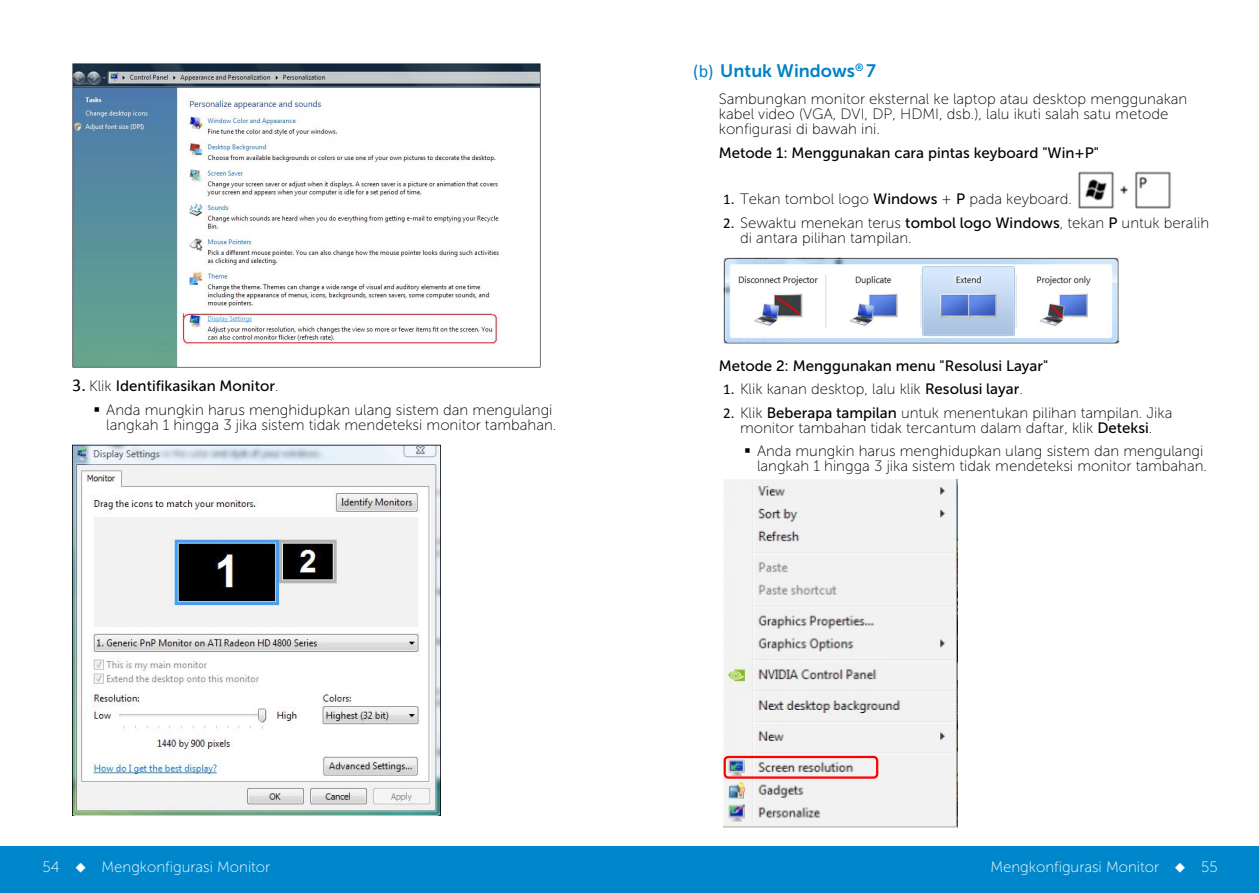
<style>
.page{position:relative;width:1259px;height:893px;background:#fff}
.page>*{position:absolute;margin:0;border:0;box-sizing:border-box;transform-origin:0 0}
.t1{font:18px "Museo Sans For Dell 700";color:#0081c6}
.t2{font:15px/15px "Museo Sans For Dell 100";color:#000;text-align:right}
.t3{font:15px "Museo Sans For Dell 500";color:#000}
.t4{font:15px "Museo Sans For Dell 100";color:#fff}
.s1{font-family:"Calibri";font-size:18px}
.s2{font-family:"Museo Sans For Dell 100"}
.s3{font-family:"Calibri"}
.s4{font-family:"Museo Sans For Dell 500"}
</style>
<div class="page">
<div style="left:0;top:846px;width:629px;height:47px;background:#0087cb"></div>
<div style="left:629px;top:846px;width:630px;height:47px;background:#0087cb"></div>
<img style="left:72px;top:64px;width:469px;height:304px">
<img style="left:72px;top:445px;width:368px;height:371px">
<img style="left:1078px;top:171px;width:93px;height:38px">
<img style="left:723px;top:258px;width:396px;height:86px">
<img style="left:724px;top:479px;width:233px;height:349px">
<div style="left:723px;top:756px;width:155px;height:23px;border:2px solid #f00;border-radius:4px"></div>
<p class="t3" style="left:72px;top:378px;width:208px"><span class="s1">3.</span> <span class="s2">Klik</span> Identifikasikan Monitor<span class="s2">.</span></p>
<p class="t2" style="left:94px;top:402px;width:464px">▪ Anda mungkin harus menghidupkan ulang sistem dan mengulangi langkah 1 hingga 3 jika sistem tidak mendeteksi monitor tambahan.</p>
<p class="t1" style="left:693px;top:61px;width:184px"><span class="s3">(b)</span> Untuk Windows<sup>®</sup> 7</p>
<p class="t2" style="left:719px;top:92px;width:470px;text-align:left">Sambungkan monitor eksternal ke laptop atau desktop menggunakan kabel video (VGA, DVI, DP, HDMI, dsb.), lalu ikuti salah satu metode konfigurasi di bawah ini.</p>
<p class="t3" style="left:719px;top:144px;width:382px">Metode 1: Menggunakan cara pintas keyboard "Win+P"</p>
<p class="t2" style="left:723px;top:192px;width:350px"><span class="s3">1.</span> Tekan tombol logo <span class="s4">Windows</span> + <span class="s4">P</span> pada keyboard.</p>
<p class="t2" style="left:740px;top:215px;width:470px;text-align:left;text-indent:-17px"><span class="s3">2.</span> Sewaktu menekan terus <span class="s4">tombol logo Windows</span>, tekan <span class="s4">P</span> untuk beralih di antara pilihan tampilan.</p>
<p class="t3" style="left:719px;top:357px;width:331px">Metode 2: Menggunakan menu "Resolusi Layar"</p>
<p class="t2" style="left:723px;top:382px;width:301px"><span class="s3">1.</span> Klik kanan desktop, lalu klik <span class="s4">Resolusi layar</span>.</p>
<p class="t2" style="left:723px;top:405px;width:451px;text-align:center"><span class="s3">2.</span> Klik <span class="s4">Beberapa tampilan</span> untuk menentukan pilihan tampilan. Jika monitor tambahan tidak tercantum dalam daftar, klik <span class="s4">Deteksi</span>.</p>
<p class="t2" style="left:744px;top:444px;width:464px">▪ Anda mungkin harus menghidupkan ulang sistem dan mengulangi langkah 1 hingga 3 jika sistem tidak mendeteksi monitor tambahan.</p>
<p class="t4" style="left:43px;top:859px;width:229px">54 ◆ Mengkonfigurasi Monitor</p>
<p class="t4" style="left:990px;top:859px;width:229px">Mengkonfigurasi Monitor ◆ 55</p>
</div>
